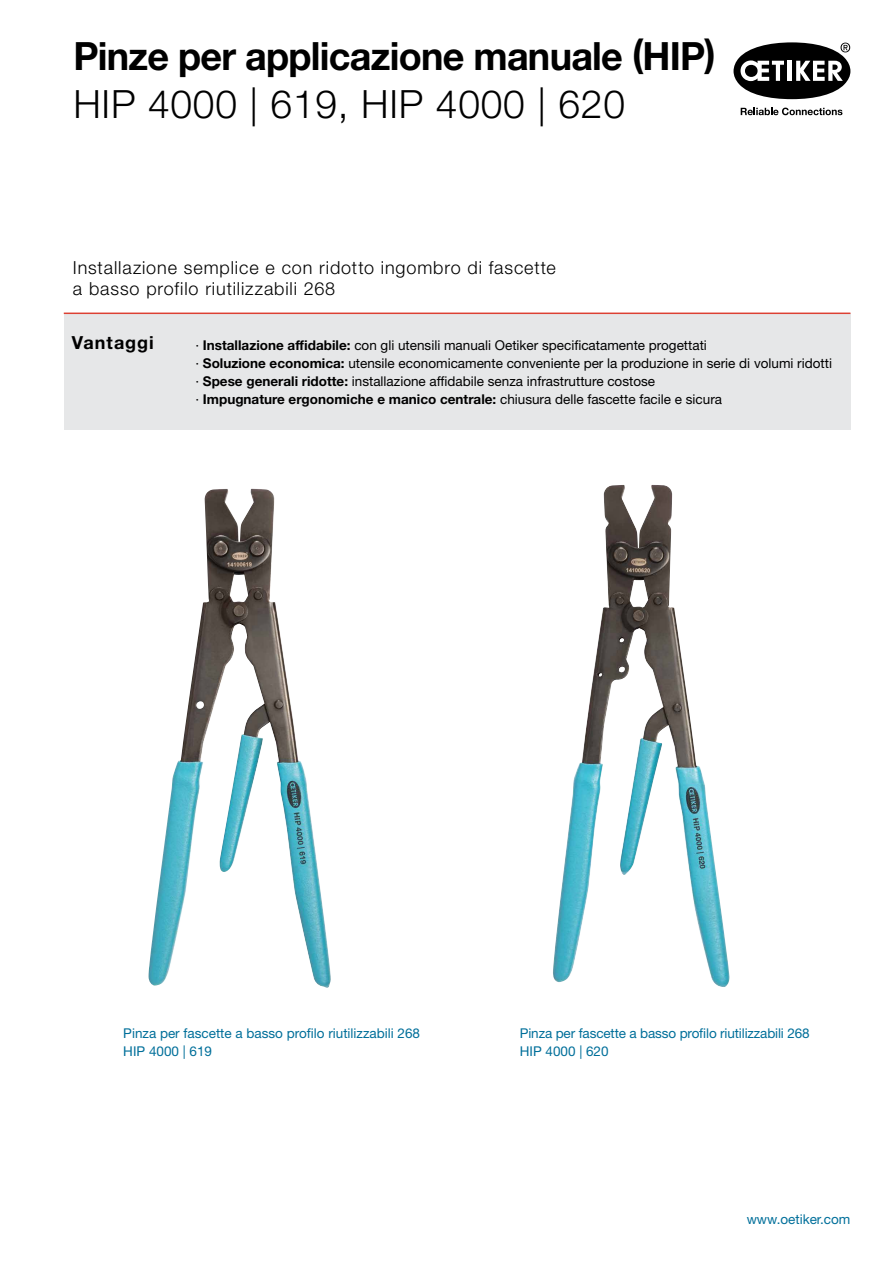
<style>
.page{position:relative;width:893px;height:1263px;background:#fff}
.page>*{position:absolute;margin:0;border:0;box-sizing:border-box;transform-origin:0 0}
.t1{font:700 39px "Helvetica Neue LT Std";letter-spacing:-.02em;color:#000}
.t2{font:300 39px "Helvetica Neue LT Std";letter-spacing:.02em;color:#000}
.t3{font:300 18px/21px "Helvetica Neue LT Std";letter-spacing:.045em;color:#000}
.t4{font:700 18px "Helvetica Neue LT Std";letter-spacing:.055em;color:#000}
.t5{font:13.5px/18px "Helvetica Neue LT Std";color:#000}
.t6{font:13.5px/18px "Helvetica Neue LT Std";color:#006f9a}
.s1{font-weight:700}
</style>
<div class="page">
<img style="left:149px;top:489px;width:182px;height:499px">
<img style="left:553px;top:485px;width:166px;height:501px">
<svg style="left:733px;top:42px;width:117px;height:57px"></svg>
<svg style="left:741px;top:108px;width:101px;height:7px"></svg>
<div style="left:64px;top:313px;width:786px;height:116px;background:#e6e7e8"></div>
<hr style="left:64px;top:313px;width:786px;height:1px;background:#dc4133">
<h1 class="t1" style="left:73px;top:32px;width:644px">Pinze per applicazione manuale (HIP)</h1>
<h1 class="t2" style="left:73px;top:81px;width:553px">HIP 4000 | 619, HIP 4000 | 620</h1>
<h2 class="t3" style="left:73px;top:256px;width:485px">Installazione semplice e con ridotto ingombro di fascette a basso profilo riutilizzabili 268</h2>
<h2 class="t4" style="left:72px;top:331px;width:84px">Vantaggi</h2>
<p class="t5" style="left:195px;top:336px;width:638px">· <span class="s1">Installazione affidabile:</span> con gli utensili manuali Oetiker specificatamente progettati<br>· <span class="s1">Soluzione economica:</span> utensile economicamente conveniente per la produzione in serie di volumi ridotti · <span class="s1">Spese generali ridotte:</span> installazione affidabile senza infrastrutture costose<br>· <span class="s1">Impugnature ergonomiche e manico centrale:</span> chiusura delle fascette facile e sicura</p>
<p class="t6" style="left:123px;top:1024px;width:298px">Pinza per fascette a basso profilo riutilizzabili 268<br>HIP 4000 | 619</p>
<p class="t6" style="left:520px;top:1024px;width:291px">Pinza per fascette a basso profilo riutilizzabili 268<br>HIP 4000 | 620</p>
<p class="t6" style="left:747px;top:1210px;width:105px">www.oetiker.com</p>
</div>
